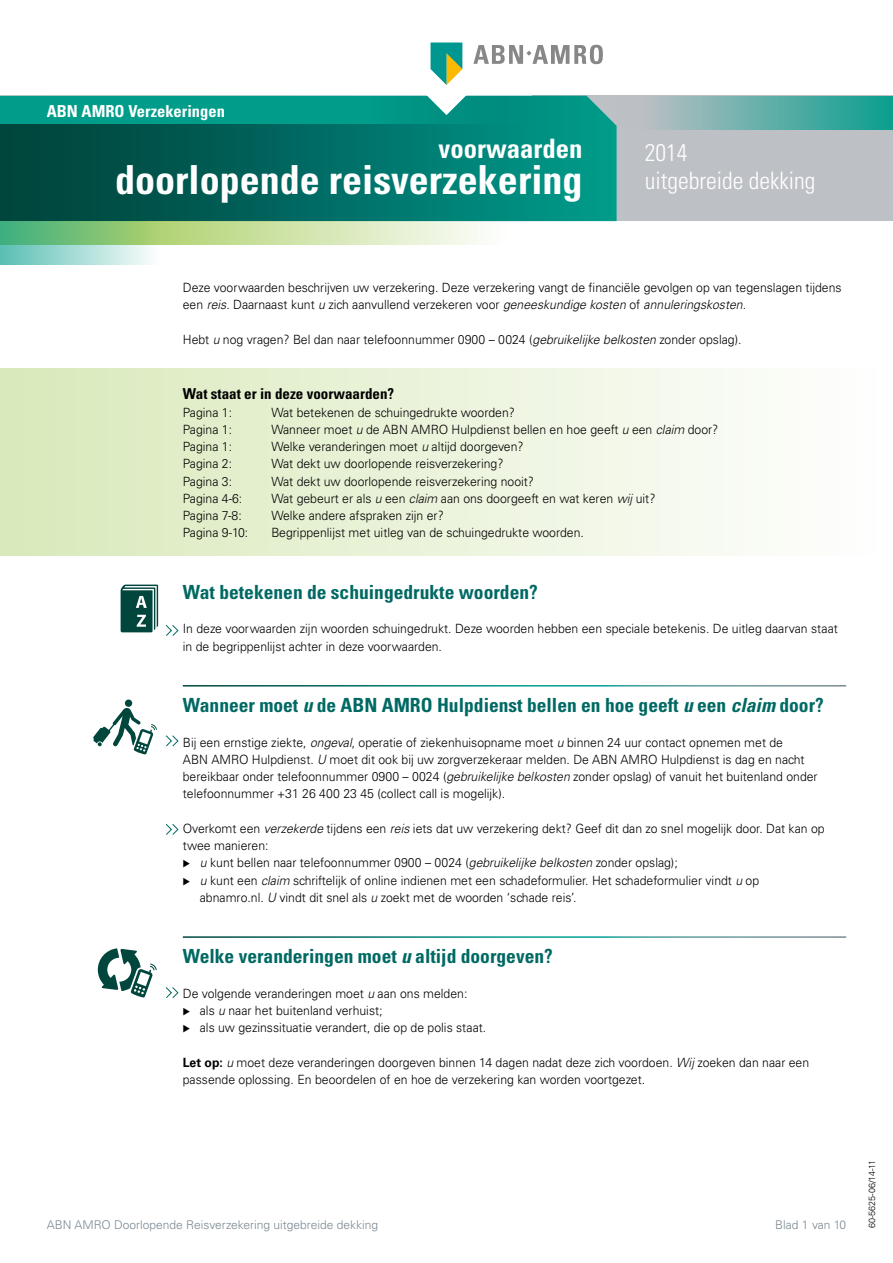
<style>
.page{position:relative;width:893px;height:1263px;background:#fff}
.page>*{position:absolute;margin:0;border:0;box-sizing:border-box;transform-origin:0 0}
.t1{font:700 condensed 40.05px "Univers LT Std";color:#fff}
.t2{font:700 condensed 26.7px "Univers LT Std";color:#fff}
.t3{font:300 condensed 24px/27.9px "Univers LT Std";color:#fff}
.t4{font:700 condensed 19.5px "Univers LT Std";color:#006963}
.t5{font:700 condensed 16.5px "Univers LT Std";color:#fff}
.t6{font:700 condensed 15px "Univers LT Std";color:#000}
.t7{font:300 12.75px/17.2px "Univers LT Std";color:#000;scale:.96 1}
.t8{font:300 12px "Univers LT Std";color:#7a8891}
.t9{font:300 9px "Univers LT Std";color:#000}
.s1{font-style:italic}
.s2{font-weight:700}
</style>
<div class="page">
<div style="left:0;top:369px;width:893px;height:187px;background:linear-gradient(to right,#d9e9ba,#fff)"></div>
<svg style="left:165px;top:625px;width:14px;height:11px"></svg>
<svg style="left:166px;top:735px;width:13px;height:12px"></svg>
<svg style="left:165px;top:824px;width:14px;height:11px"></svg>
<svg style="left:165px;top:987px;width:14px;height:11px"></svg>
<div style="left:533px;top:96px;width:360px;height:125px;background:#bdc0c5"></div>
<svg style="left:0;top:112px;width:617px;height:109px;background:#006d63"></svg>
<svg style="left:171px;top:221px;width:432px;height:24px"></svg>
<div style="left:617px;top:96px;width:276px;height:34px;background:linear-gradient(to right,#cbc2c9,#0b9f8e)"></div>
<div style="left:0;top:96px;width:540px;height:27px;background:#009d8b"></div>
<svg style="left:0;top:221px;width:171px;height:43px;background:#91cea2"></svg>
<svg style="left:416px;top:43px;width:187px;height:72px"></svg>
<svg style="left:121px;top:585px;width:37px;height:47px;background:#336b63"></svg>
<div style="left:125px;top:699px;width:7px;height:8px;background:#00463d;border-radius:4px"></div>
<svg style="left:93px;top:708px;width:64px;height:46px"></svg>
<svg style="left:98px;top:948px;width:59px;height:49px"></svg>
<p class="t5" style="left:47px;top:101px;width:180px">ABN AMRO Verzekeringen</p>
<h2 class="t2" style="left:439px;top:132px;width:145px">voorwaarden</h2>
<h1 class="t1" style="left:115px;top:155px;width:469px">doorlopende reisverzekering</h1>
<h3 class="t3" style="left:645px;top:139px;width:172px">2014<br>uitgebreide dekking</h3>
<p class="t7" style="left:183px;top:279px;width:688px">Deze voorwaarden beschrijven uw verzekering. Deze verzekering vangt de financiële gevolgen op van tegenslagen tijdens een <span class="s1">reis</span>. Daarnaast kunt <span class="s1">u</span> zich aanvullend verzekeren voor <span class="s1">geneeskundige kosten</span> of <span class="s1">annuleringskosten</span>.</p>
<p class="t7" style="left:183px;top:331px;width:583px">Hebt <span class="s1">u</span> nog vragen? Bel dan naar telefoonnummer 0900 – 0024 (<span class="s1">gebruikelijke belkosten</span> zonder opslag).</p>
<p class="t6" style="left:183px;top:385px;width:213px">Wat staat er in deze voorwaarden?</p>
<p class="t7" style="left:183px;top:403px;width:53px">Pagina 1:</p>
<p class="t7" style="left:271px;top:403px;width:255px">Wat betekenen de schuingedrukte woorden?</p>
<p class="t7" style="left:183px;top:421px;width:53px">Pagina 1:</p>
<p class="t7" style="left:271px;top:421px;width:467px">Wanneer moet <span class="s1">u</span> de ABN AMRO Hulpdienst bellen en hoe geeft <span class="s1">u</span> een <span class="s1">claim</span> door?</p>
<p class="t7" style="left:183px;top:438px;width:53px">Pagina 1:</p>
<p class="t7" style="left:271px;top:438px;width:264px">Welke veranderingen moet <span class="s1">u</span> altijd doorgeven?</p>
<p class="t7" style="left:183px;top:455px;width:53px">Pagina 2:</p>
<p class="t7" style="left:271px;top:455px;width:243px">Wat dekt uw doorlopende reisverzekering?</p>
<p class="t7" style="left:183px;top:472px;width:53px">Pagina 3:</p>
<p class="t7" style="left:271px;top:472px;width:275px">Wat dekt uw doorlopende reisverzekering nooit?</p>
<p class="t7" style="left:183px;top:490px;width:63px">Pagina 4-6:</p>
<p class="t7" style="left:271px;top:490px;width:402px">Wat gebeurt er als <span class="s1">u</span> een <span class="s1">claim</span> aan ons doorgeeft en wat keren <span class="s1">wij</span> uit?</p>
<p class="t7" style="left:183px;top:507px;width:63px">Pagina 7-8:</p>
<p class="t7" style="left:271px;top:507px;width:181px">Welke andere afspraken zijn er?</p>
<p class="t7" style="left:183px;top:524px;width:70px">Pagina 9-10:</p>
<p class="t7" style="left:271px;top:524px;width:327px">Begrippenlijst met uitleg van de schuingedrukte woorden.</p>
<h3 class="t4" style="left:183px;top:580px;width:356px">Wat betekenen de schuingedrukte woorden?</h3>
<p class="t7" style="left:183px;top:620px;width:684px">In deze voorwaarden zijn woorden schuingedrukt. Deze woorden hebben een speciale betekenis. De uitleg daarvan staat in de begrippenlijst achter in deze voorwaarden.</p>
<h3 class="t4" style="left:183px;top:693px;width:642px">Wanneer moet <span class="s1">u</span> de ABN AMRO Hulpdienst bellen en hoe geeft <span class="s1">u</span> een <span class="s1">claim</span> door?</h3>
<p class="t7" style="left:183px;top:733px;width:663px">Bij een ernstige ziekte, <span class="s1">ongeval</span>, operatie of ziekenhuisopname moet <span class="s1">u</span> binnen 24 uur contact opnemen met de<br>ABN AMRO Hulpdienst. <span class="s1">U</span> moet dit ook bij uw zorgverzekeraar melden. De ABN AMRO Hulpdienst is dag en nacht bereikbaar onder telefoonnummer 0900 – 0024 (<span class="s1">gebruikelijke belkosten</span> zonder opslag) of vanuit het buitenland onder telefoonnummer +31 26 400 23 45 (collect call is mogelijk).</p>
<p class="t7" style="left:183px;top:820px;width:670px">Overkomt een <span class="s1">verzekerde</span> tijdens een <span class="s1">reis</span> iets dat uw verzekering dekt? Geef dit dan zo snel mogelijk door. Dat kan op</p>
<p class="t7" style="left:183px;top:837px;width:91px">twee manieren:</p>
<p class="t7" style="left:200px;top:854px;width:499px"><span class="s1">u</span> kunt bellen naar telefoonnummer 0900 – 0024 (<span class="s1">gebruikelijke belkosten</span> zonder opslag);</p>
<p class="t7" style="left:200px;top:871px;width:584px"><span class="s1">u</span> kunt een <span class="s1">claim</span> schriftelijk of online indienen met een schadeformulier. Het schadeformulier vindt <span class="s1">u</span> op</p>
<p class="t7" style="left:200px;top:889px;width:394px">abnamro.nl. <span class="s1">U</span> vindt dit snel als <span class="s1">u</span> zoekt met de woorden ‘schade reis’.</p>
<h3 class="t4" style="left:183px;top:944px;width:371px">Welke veranderingen moet <span class="s1">u</span> altijd doorgeven?</h3>
<p class="t7" style="left:200px;top:985px;width:300px;text-indent:-17px">De volgende veranderingen moet <span class="s1">u</span> aan ons melden:<br>als <span class="s1">u</span> naar het buitenland verhuist;<br>als uw gezinssituatie verandert, die op de polis staat.</p>
<p class="t7" style="left:183px;top:1054px;width:654px"><span class="s2">Let op:</span> <span class="s1">u</span> moet deze veranderingen doorgeven binnen 14 dagen nadat deze zich voordoen. <span class="s1">Wij</span> zoeken dan naar een passende oplossing. En beoordelen of en hoe de verzekering kan worden voortgezet.</p>
<p class="t8" style="left:47px;top:1217px;width:333px">ABN AMRO Doorlopende Reisverzekering uitgebreide dekking</p>
<p class="t8" style="left:775px;top:1217px;width:72px">Blad 1 van 10</p>
<p class="t9" style="left:866px;top:1228px;width:70px;rotate:-90deg">60-5625-06/14-11</p>
</div>
